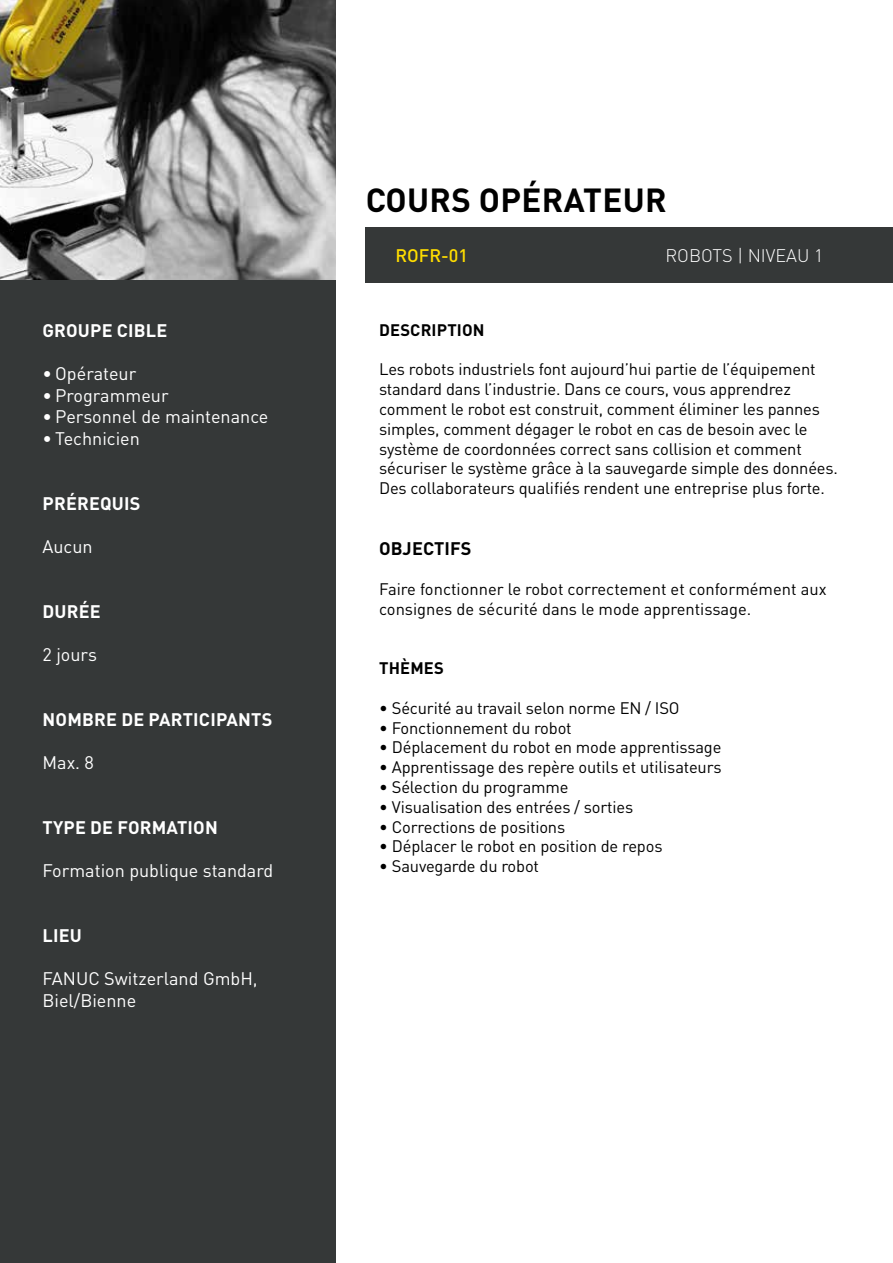
<style>
.page{position:relative;width:893px;height:1263px;background:#fff}
.page>*{position:absolute;margin:0;border:0;box-sizing:border-box;transform-origin:0 0}
.t1{font:700 33px "DIN Pro";letter-spacing:.01em;color:#000}
.t2{font:18px/21.6px "DIN Pro";color:#fff}
.t3{font:700 18px "DIN Pro";letter-spacing:.01em;color:#fff}
.t4{font:300 18px "DIN Pro";color:#fff}
.t5{font:700 18px "DIN Pro";letter-spacing:.01em;color:#000}
.t6{font:500 18px "DIN Pro";color:#fd0}
.t7{font:16.5px/19.8px "DIN Pro";letter-spacing:-.01em;color:#000}
.t8{font:700 16.5px "DIN Pro";letter-spacing:.01em;color:#000}
</style>
<div class="page">
<img style="left:0;top:0;width:336px;height:281px">
<div style="left:366px;top:227px;width:527px;height:56px;background:#353838"></div>
<div style="left:0;top:281px;width:336px;height:982px;background:#353838"></div>
<p class="t3" style="left:43px;top:318px;width:126px">GROUPE CIBLE</p>
<p class="t2" style="left:43px;top:362px;width:95px">• Opérateur</p>
<p class="t2" style="left:43px;top:384px;width:128px">• Programmeur</p>
<p class="t2" style="left:43px;top:406px;width:227px">• Personnel de maintenance</p>
<p class="t2" style="left:43px;top:427px;width:99px">• Technicien</p>
<p class="t3" style="left:43px;top:491px;width:99px">PRÉREQUIS</p>
<p class="t2" style="left:43px;top:535px;width:52px">Aucun</p>
<p class="t3" style="left:43px;top:599px;width:60px">DURÉE</p>
<p class="t2" style="left:43px;top:643px;width:56px">2 jours</p>
<p class="t3" style="left:43px;top:707px;width:231px">NOMBRE DE PARTICIPANTS</p>
<p class="t2" style="left:43px;top:751px;width:53px">Max. 8</p>
<p class="t3" style="left:43px;top:815px;width:177px">TYPE DE FORMATION</p>
<p class="t2" style="left:43px;top:859px;width:232px">Formation publique standard</p>
<p class="t3" style="left:43px;top:923px;width:41px">LIEU</p>
<p class="t2" style="left:43px;top:967px;width:217px">FANUC Switzerland GmbH,<br>Biel/Bienne</p>
<h1 class="t1" style="left:366px;top:178px;width:302px">COURS OPÉRATEUR</h1>
<p class="t6" style="left:395px;top:244px;width:74px">ROFR-01</p>
<p class="t4" style="left:665px;top:244px;width:159px">ROBOTS | NIVEAU 1</p>
<p class="t8" style="left:379px;top:319px;width:107px">DESCRIPTION</p>
<p class="t7" style="left:379px;top:359px;width:460px">Les robots industriels font aujourd’hui partie de l’équipement standard dans l’industrie. Dans ce cours, vous apprendrez comment le robot est construit, comment éliminer les pannes simples, comment dégager le robot en cas de besoin avec le système de coordonnées correct sans collision et comment sécuriser le système grâce à la sauvegarde simple des données.<br>Des collaborateurs qualifiés rendent une entreprise plus forte.</p>
<p class="t5" style="left:379px;top:537px;width:94px">OBJECTIFS</p>
<p class="t7" style="left:379px;top:579px;width:449px">Faire fonctionner le robot correctement et conformément aux consignes de sécurité dans le mode apprentissage.</p>
<p class="t8" style="left:379px;top:657px;width:66px">THÈMES</p>
<p class="t7" style="left:379px;top:698px;width:302px">• Sécurité au travail selon norme EN / ISO</p>
<p class="t7" style="left:379px;top:717px;width:194px">• Fonctionnement du robot</p>
<p class="t7" style="left:379px;top:737px;width:344px">• Déplacement du robot en mode apprentissage</p>
<p class="t7" style="left:379px;top:757px;width:344px">• Apprentissage des repère outils et utilisateurs</p>
<p class="t7" style="left:379px;top:777px;width:191px">• Sélection du programme</p>
<p class="t7" style="left:379px;top:797px;width:256px">• Visualisation des entrées / sorties</p>
<p class="t7" style="left:379px;top:816px;width:188px">• Corrections de positions</p>
<p class="t7" style="left:379px;top:836px;width:285px">• Déplacer le robot en position de repos</p>
<p class="t7" style="left:379px;top:856px;width:161px">• Sauvegarde du robot</p>
</div>
